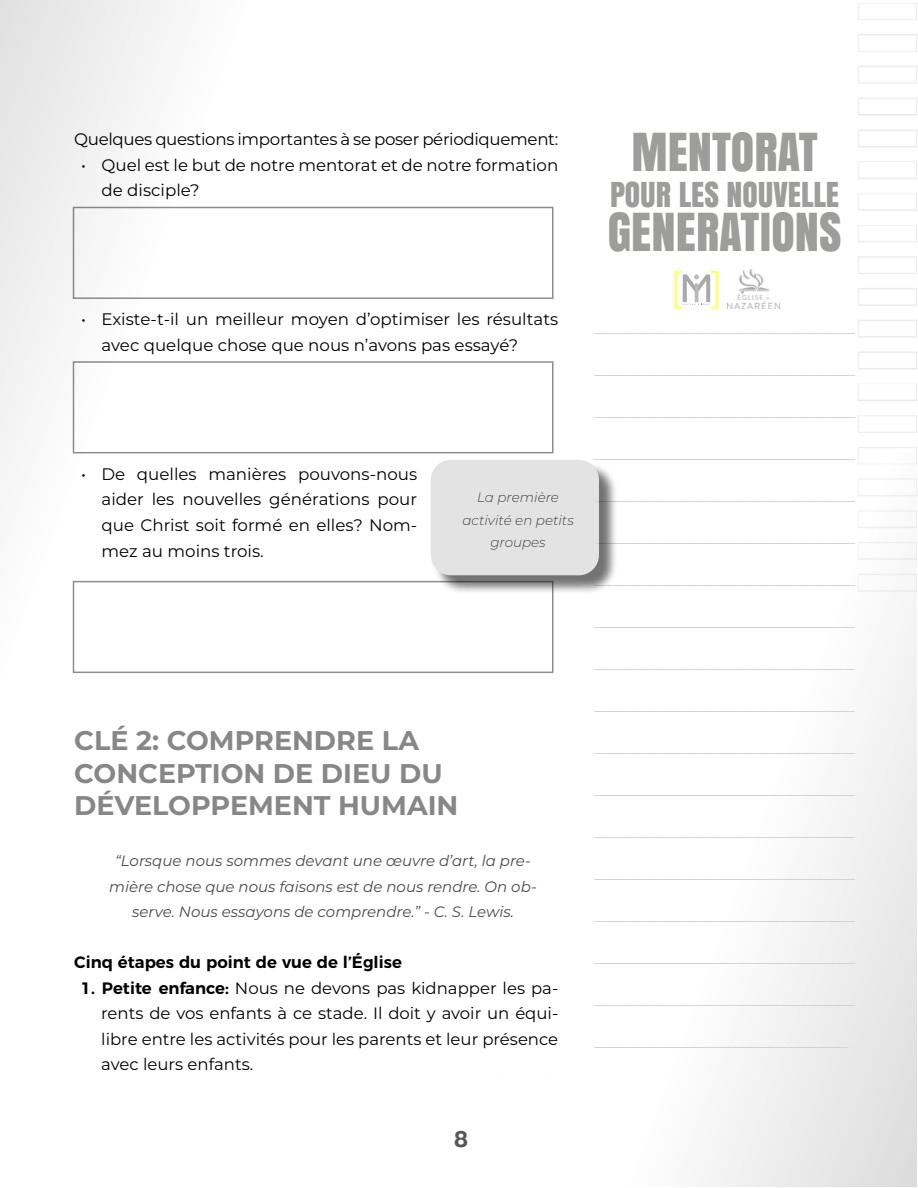
<style>
.page{position:relative;width:918px;height:1188px;background:#fff}
.page>*{position:absolute;margin:0;border:0;box-sizing:border-box;transform-origin:0 0}
.t1{font:48.9px "Anton";color:#9d9d9c}
.t2{font:32.1px "Anton";color:#9d9d9c}
.t3{font:700 27px/32.4px "Montserrat";color:#878787}
.t4{font:600 22.5px "Prompt";color:#575756}
.t5{font:18px "Montserrat";color:#d0d0d0}
.t6{font:16.65px/25.8px "Montserrat";color:#000}
.t7{font:16.65px "Montserrat";letter-spacing:-.02em;color:#000}
.t8{font:16.5px/25.5px "Montserrat";color:#000;text-align:justify}
.t9{font:600 16.5px "Montserrat";color:#000}
.t10{font:italic 15px/25.5px "Montserrat";color:#4a4a49;text-align:center}
.t11{font:italic 300 13.5px/22.5px "Montserrat";color:#000;text-align:center}
.s1{font-weight:600}
</style>
<div class="page">
<svg style="left:674px;top:271px;width:45px;height:38px"></svg>
<img style="left:728px;top:270px;width:51px;height:39px">
<div style="left:433px;top:462px;width:185px;height:132px;background:#000;opacity:.75"></div>
<div style="left:431px;top:460px;width:168px;height:115px;background:#e3e3e3;border-radius:20px"></div>
<p class="t7" style="left:74px;top:127px;width:486px">Quelques questions importantes à se poser périodiquement:</p>
<p class="t6" style="left:102px;top:151px;width:458px;text-indent:-20px">• Quel est le but de notre mentorat et de notre formation de disciple?</p>
<h1 class="t1" style="left:631px;top:114px;width:188px">MENTORAT</h1>
<h2 class="t2" style="left:610px;top:170px;width:231px">POUR LES NOUVELLE</h2>
<h1 class="t1" style="left:608px;top:193px;width:235px">GENERATIONS</h1>
<p class="t6" style="left:102px;top:306px;width:458px;text-indent:-20px">• Existe-t-il un meilleur moyen d’optimiser les résultats avec quelque chose que nous n’avons pas essayé?</p>
<p class="t6" style="left:102px;top:460px;width:317px;text-align:justify;text-indent:-20px">• De quelles manières pouvons-nous aider les nouvelles générations pour que Christ soit formé en elles? Nom&shy;mez au moins trois.</p>
<p class="t11" style="left:462px;top:486px;width:113px">La première activité en petits groupes</p>
<h3 class="t3" style="left:74px;top:723px;width:386px">CLÉ 2: COMPRENDRE LA<br>CONCEPTION DE DIEU DU<br>DÉVELOPPEMENT HUMAIN</h3>
<p class="t10" style="left:109px;top:848px;width:429px">“Lorsque nous sommes devant une œuvre d’art, la pre&shy;mière chose que nous faisons est de nous rendre. On ob&shy;serve. Nous essayons de comprendre.” - C. S. Lewis.</p>
<p class="t9" style="left:74px;top:949px;width:329px">Cinq étapes du point de vue de l’Église</p>
<p class="t8" style="left:101px;top:975px;width:459px;text-indent:-20px"><span class="s1">1. Petite enfance:</span> Nous ne devons pas kidnapper les pa&shy;rents de vos enfants à ce stade. Il doit y avoir un équi&shy;libre entre les activités pour les parents et leur présence avec leurs enfants.</p>
<p class="t5" style="left:594px;top:314px;width:263px">_____________________________________</p>
<p class="t5" style="left:594px;top:356px;width:263px">_____________________________________</p>
<p class="t5" style="left:594px;top:398px;width:263px">_____________________________________</p>
<p class="t5" style="left:594px;top:440px;width:263px">_____________________________________</p>
<p class="t5" style="left:594px;top:482px;width:263px">_____________________________________</p>
<p class="t5" style="left:594px;top:524px;width:263px">_____________________________________</p>
<p class="t5" style="left:594px;top:566px;width:263px">_____________________________________</p>
<p class="t5" style="left:594px;top:608px;width:263px">_____________________________________</p>
<p class="t5" style="left:594px;top:650px;width:263px">_____________________________________</p>
<p class="t5" style="left:594px;top:692px;width:263px">_____________________________________</p>
<p class="t5" style="left:594px;top:734px;width:263px">_____________________________________</p>
<p class="t5" style="left:594px;top:776px;width:263px">_____________________________________</p>
<p class="t5" style="left:594px;top:818px;width:263px">_____________________________________</p>
<p class="t5" style="left:594px;top:860px;width:263px">_____________________________________</p>
<p class="t5" style="left:594px;top:902px;width:263px">_____________________________________</p>
<p class="t5" style="left:594px;top:944px;width:263px">_____________________________________</p>
<p class="t5" style="left:594px;top:986px;width:263px">_____________________________________</p>
<p class="t5" style="left:594px;top:1028px;width:256px">____________________________________</p>
<p class="t4" style="left:454px;top:1123px;width:15px">8</p>
</div>
